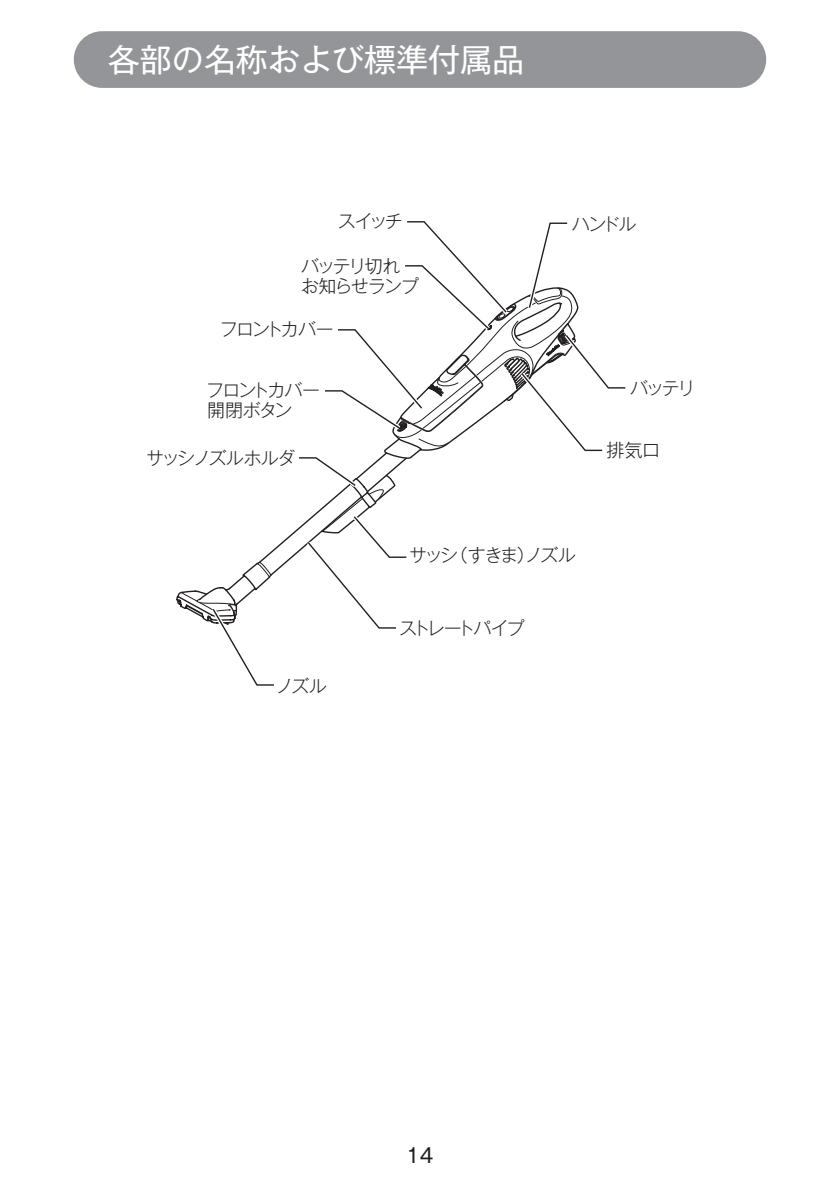
<style>
.page{position:relative;width:840px;height:1191px;background:#fff}
.page>*{position:absolute;margin:0;border:0;box-sizing:border-box;transform-origin:0 0}
.t1{font:32px "Gothic MB101 Pro";color:#fff}
.t2{font:20px "Gothic MB101 Pro";color:#231f20}
.t3{font:18px/20px "Gothic MB101 Pro Light 90 msp RKSJ H";letter-spacing:-.1em;color:#231f20}
.t4{font:18px "Gothic MB101 Pro Light 90 msp RKSJ H";letter-spacing:-.13em;color:#231f20}
.t5{font:18px "Gothic MB101 Pro Light 90 msp RKSJ H";letter-spacing:-.08em;color:#231f20}
.t6{font:18px "Gothic MB101 Pro Light 90 msp RKSJ H";letter-spacing:-.145em;color:#231f20}
</style>
<div class="page">
<div style="left:74px;top:31px;width:691px;height:57px;background:#939598;border-radius:28px"></div>
<svg style="left:176px;top:221px;width:450px;height:465px"></svg>
<h1 class="t1" style="left:108px;top:33px;width:418px">各部の名称および標準付属品</h1>
<p class="t3" style="left:337px;top:209px;width:66px">スイッチ</p>
<p class="t3" style="left:301px;top:253px;width:119px">バッテリ切れお知らせランプ</p>
<p class="t3" style="left:219px;top:317px;width:115px">フロントカバー</p>
<p class="t3" style="left:571px;top:211px;width:66px">ハンドル</p>
<p class="t3" style="left:206px;top:378px;width:115px">フロントカバー開閉ボタン</p>
<p class="t3" style="left:629px;top:375px;width:67px">バッテリ</p>
<p class="t3" style="left:606px;top:437px;width:55px">排気口</p>
<p class="t5" style="left:146px;top:443px;width:151px">サッシノズルホルダ</p>
<p class="t4" style="left:409px;top:540px;width:168px">サッシ（すきま）ノズル</p>
<p class="t3" style="left:276px;top:673px;width:52px">ノズル</p>
<p class="t6" style="left:399px;top:613px;width:127px">ストレートパイプ</p>
<p class="t2" style="left:406px;top:1139px;width:29px">14</p>
</div>
